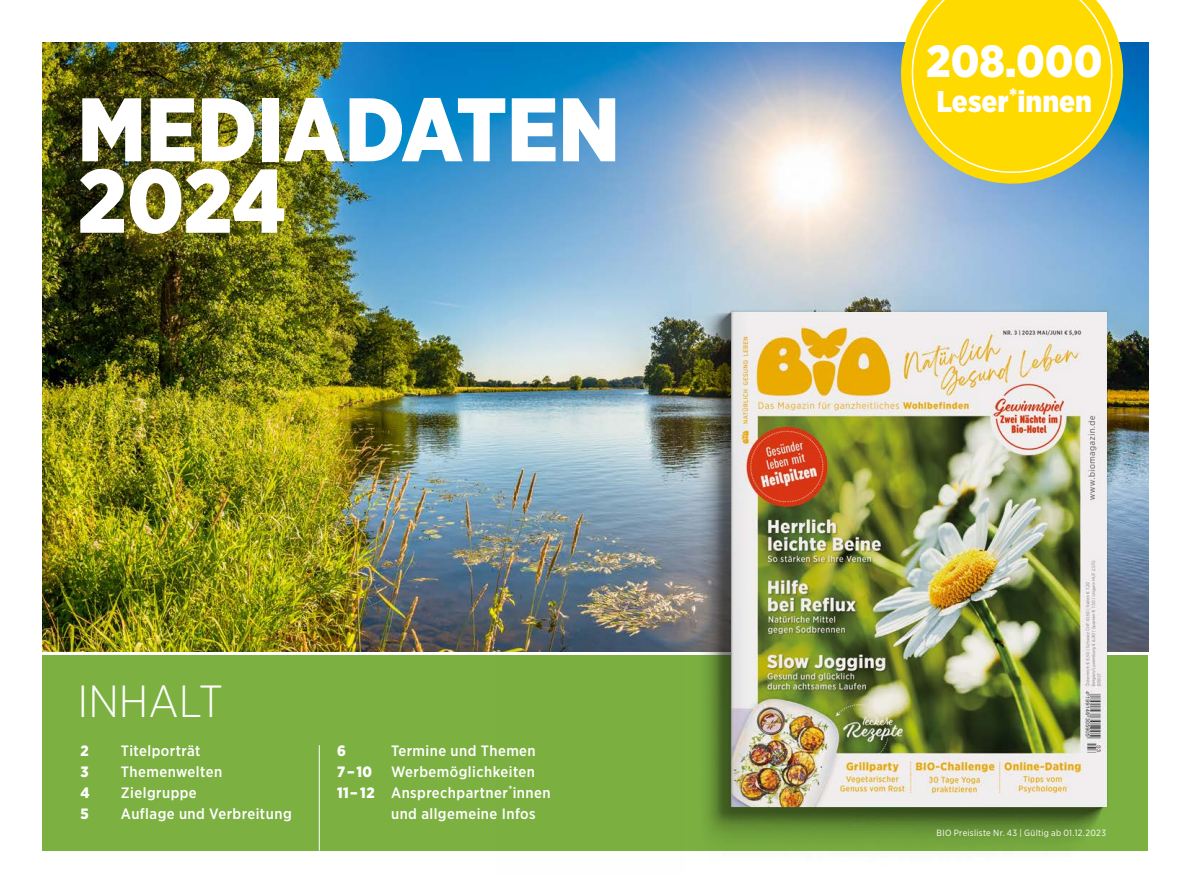
<style>
.page{position:relative;width:1191px;height:893px;background:#fff}
.page>*{position:absolute;margin:0;border:0;box-sizing:border-box;transform-origin:0 0}
.t1{font:900 90px/71.4px "Gotham Narrow";color:#fff}
.t2{font:900 45px "Gotham Narrow";color:#fff}
.t3{font:300 45px "Gotham Narrow";color:#fff}
.t4{font:900 30px "Gotham Narrow";color:#fff}
.t5{font:500 15px "Gotham Narrow";letter-spacing:.03em;color:#fff}
.t6{font:900 15px "Gotham Narrow";color:#fff}
.t7{font:9px "Gotham Narrow";letter-spacing:.03em;color:#fff}
.s1{font-weight:900}
</style>
<div class="page">
<img style="left:43px;top:43px;width:1105px;height:608px">
<div style="left:43px;top:655px;width:1105px;height:195px;background:#7cb142"></div>
<img style="left:497px;top:257px;width:652px;height:594px">
<svg style="left:891px;top:42px;width:241px;height:151px"></svg>
<svg style="left:902px;top:0;width:219px;height:181px"></svg>
<hr style="left:319px;top:745px;width:1px;height:106px;background:#fff">
<h1 class="t1" style="left:78px;top:93px;width:543px">MEDIADATEN<br>2024</h1>
<h2 class="t3" style="left:78px;top:674px;width:147px">INHALT</h2>
<p class="t6" style="left:80px;top:741px;width:10px">2</p>
<p class="t5" style="left:121px;top:741px;width:81px">Titelporträt</p>
<p class="t6" style="left:80px;top:762px;width:10px">3</p>
<p class="t5" style="left:121px;top:762px;width:103px">Themenwelten</p>
<p class="t6" style="left:80px;top:783px;width:11px">4</p>
<p class="t5" style="left:121px;top:783px;width:77px">Zielgruppe</p>
<p class="t6" style="left:80px;top:804px;width:10px">5</p>
<p class="t5" style="left:121px;top:804px;width:172px">Auflage und Verbreitung</p>
<p class="t6" style="left:337px;top:741px;width:10px">6</p>
<p class="t5" style="left:391px;top:741px;width:146px">Termine und Themen</p>
<p class="t6" style="left:337px;top:762px;width:37px">7–10</p>
<p class="t5" style="left:391px;top:762px;width:145px">Werbemöglichkeiten</p>
<p class="t5" style="left:337px;top:783px;width:215px"><span class="s1">11– 12</span> Ansprechpartner<sup>*</sup>innen</p>
<p class="t5" style="left:391px;top:804px;width:146px">und allgemeine Infos</p>
<h2 class="t2" style="left:926px;top:31px;width:178px">208.000</h2>
<h3 class="t4" style="left:936px;top:82px;width:157px">Leser<sup>*</sup>innen</h3>
<p class="t7" style="left:936px;top:828px;width:171px">BIO Preisliste Nr. 43 | Gültig ab 01.12.2023</p>
</div>
